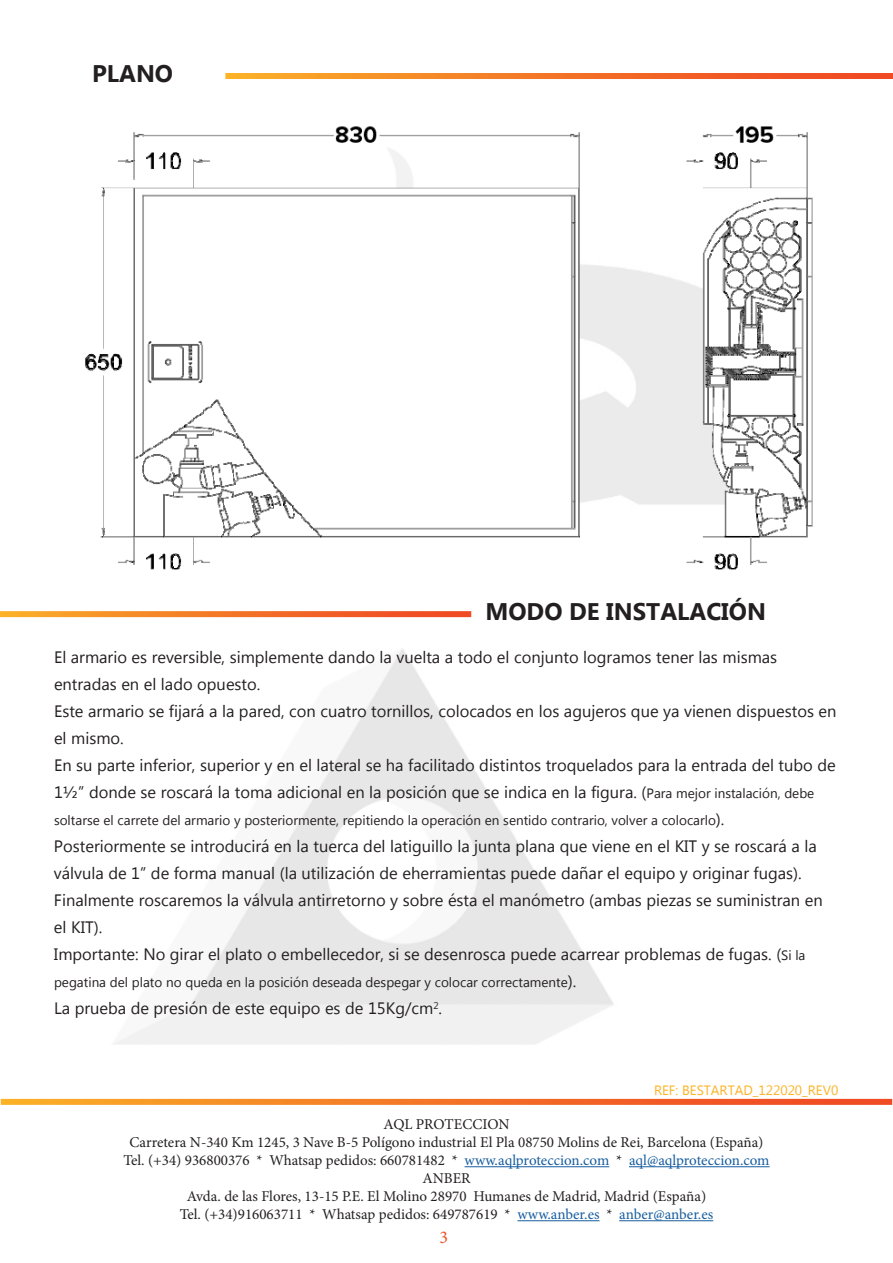
<style>
.page{position:relative;width:893px;height:1263px;background:#fff}
.page>*{position:absolute;margin:0;border:0;box-sizing:border-box;transform-origin:0 0}
.t1{font:700 24px "Microsoft New Tai Lue";color:#231f20}
.t2{font:18px "Minion Pro";color:#f05126}
.t3{font:16.5px/27px "Microsoft New Tai Lue";color:#231f20}
.t4{font:15px/18px "Minion Pro";color:#231f20;text-align:center}
.t5{font:13.5px "Microsoft New Tai Lue";color:#231f20}
.t6{font:13.5px "Microsoft New Tai Lue";color:#fcb325}
.s1{font-size:13.5px}
.s2{font-size:16.5px}
.s3{color:#175d9e}
</style>
<div class="page">
<svg style="left:1px;top:1099px;width:891px;height:6px;background:#f4792a"></svg>
<hr style="left:465px;top:1166px;width:144px;height:1px;background:#175d9e">
<hr style="left:629px;top:1166px;width:141px;height:1px;background:#175d9e">
<hr style="left:517px;top:1220px;width:82px;height:1px;background:#175d9e">
<hr style="left:619px;top:1220px;width:94px;height:1px;background:#175d9e">
<svg style="left:225px;top:73px;width:668px;height:6px;background:#f47626"></svg>
<img style="left:84px;top:126px;width:729px;height:444px">
<svg style="left:0;top:611px;width:471px;height:6px;background:#f4792b"></svg>
<h1 class="t1" style="left:92px;top:59px;width:83px">PLANO</h1>
<h1 class="t1" style="left:485px;top:598px;width:282px">MODO DE INSTALACIÓN</h1>
<p class="t3" style="left:54px;top:645px;width:784px">El armario es reversible, simplemente dando la vuelta a todo el conjunto logramos tener las mismas entradas en el lado opuesto.<br>Este armario se fijará a la pared, con cuatro tornillos, colocados en los agujeros que ya vienen dispuestos en el mismo.<br>En su parte inferior, superior y en el lateral se ha facilitado distintos troquelados para la entrada del tubo de 1½” donde se roscará la toma adicional en la posición que se indica en la figura. (<span class="s1">Para mejor instalación, debe</span></p>
<p class="t5" style="left:54px;top:813px;width:672px">soltarse el carrete del armario y posteriormente, repitiendo la operación en sentido contrario, volver a colocarlo<span class="s2">).</span></p>
<p class="t3" style="left:54px;top:834px;width:770px">Posteriormente se introducirá en la tuerca del latiguillo la junta plana que viene en el KIT y se roscará a la válvula de 1” de forma manual (la utilización de eherramientas puede dañar el equipo y originar fugas).<br>Finalmente roscaremos la válvula antirretorno y sobre ésta el manómetro (ambas piezas se suministran en el KIT).<br>Importante: No girar el plato o embellecedor, si se desenrosca puede acarrear problemas de fugas. (<span class="s1">Si la</span></p>
<p class="t5" style="left:54px;top:975px;width:524px">pegatina del plato no queda en la posición deseada despegar y colocar correctamente<span class="s2">).</span></p>
<p class="t3" style="left:54px;top:996px;width:390px">La prueba de presión de este equipo es de 15Kg/cm<sup>2</sup>.</p>
<p class="t6" style="left:654px;top:1082px;width:186px">REF: BESTARTAD_122020_REV0</p>
<p class="t4" style="left:123px;top:1115px;width:648px">AQL PROTECCION<br>Carretera N-340 Km 1245, 3 Nave B-5 Polígono industrial El Pla 08750 Molins de Rei, Barcelona (España)<br>Tel. (+34) 936800376 * Whatsap pedidos: 660781482 * <span class="s3">www.aqlproteccion.com</span> * <span class="s3">aql@aqlproteccion.com </span>ANBER<br>Avda. de las Flores, 13-15 P.E. El Molino 28970 Humanes de Madrid, Madrid (España)<br>Tel. (+34)916063711 * Whatsap pedidos: 649787619 * <span class="s3">www.anber.es</span> * <span class="s3">anber@anber.es</span></p>
<p class="t2" style="left:439px;top:1225px;width:10px">3</p>
</div>
